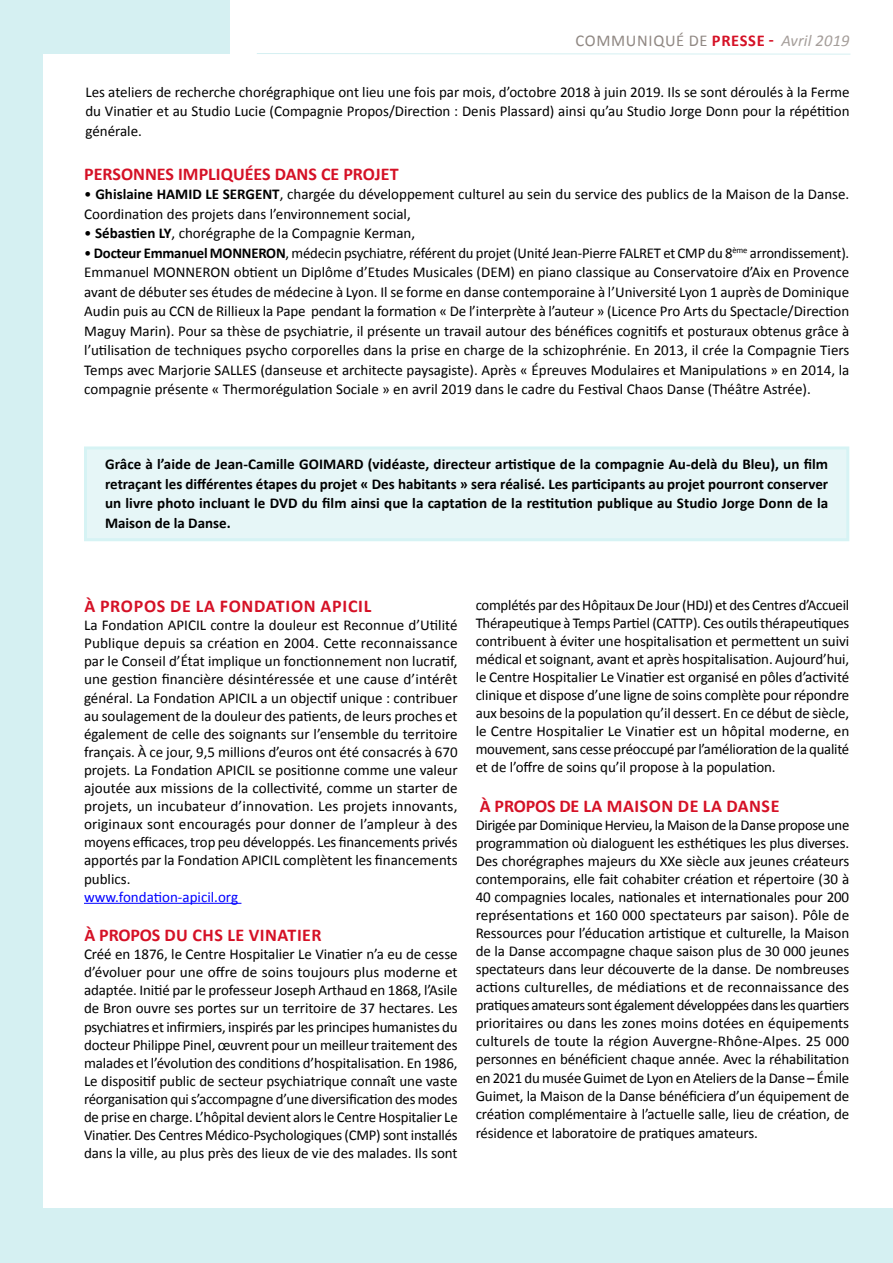
<style>
.page{position:relative;width:893px;height:1263px;background:#fff}
.page>*{position:absolute;margin:0;border:0;box-sizing:border-box;transform-origin:0 0}
.t1{font:700 18px "Calibri";letter-spacing:.03em;color:#d51126}
.t2{font:700 18px "Calibri";letter-spacing:.01em;color:#d51126}
.t3{font:700 18px "Calibri";letter-spacing:.04em;color:#d51126}
.t4{font:16.5px "Calibri";letter-spacing:.04em;color:#908883}
.t5{font:15px/18.1px "Calibri";color:#000;text-align:justify}
.t6{font:700 15px/19.5px "Calibri";letter-spacing:.005em;color:#000;text-align:justify}
.t7{font:15px "Calibri";color:#00f}
.s1{font-weight:700;color:#d51126}
.s2{font-style:italic;color:#a59e9a}
.s3{font-weight:700}
</style>
<div class="page">
<svg style="left:257px;top:53px;width:594px;height:2px"></svg>
<div style="left:0;top:1209px;width:893px;height:54px;background:#d5f0f2"></div>
<div style="left:0;top:0;width:43px;height:1263px;background:#d5f0f2"></div>
<div style="left:0;top:0;width:230px;height:54px;background:#d5f0f2"></div>
<div style="left:84px;top:446px;width:765px;height:95px;background:#e6f6f7;border:3px solid #baeced"></div>
<hr style="left:84px;top:903px;width:157px;height:1px;background:#00f">
<p class="t4" style="left:576px;top:29px;width:275px">COMMUNIQUÉ DE <span class="s1">PRESSE -</span> <span class="s2">Avril 2019</span></p>
<p class="t5" style="left:85px;top:82px;width:766px;line-height:19.5px">Les ateliers de recherche chorégraphique ont lieu une fois par mois, d’octobre 2018 à juin 2019. Ils se sont déroulés à la Ferme du Vinatier et au Studio Lucie (Compagnie Propos/Direction : Denis Plassard) ainsi qu’au Studio Jorge Donn pour la répétition générale.</p>
<p class="t2" style="left:84px;top:161px;width:316px">PERSONNES IMPLIQUÉES DANS CE PROJET</p>
<p class="t5" style="left:84px;top:184px;width:766px;line-height:19.5px">• <span class="s3">Ghislaine HAMID LE SERGENT</span>, chargée du développement culturel au sein du service des publics de la Maison de la Danse.<br>Coordination des projets dans l’environnement social,</p>
<p class="t5" style="left:84px;top:224px;width:332px">• <span class="s3">Sébastien LY</span>, chorégraphe de la Compagnie Kerman,</p>
<p class="t5" style="left:84px;top:243px;width:767px;line-height:19.5px">• <span class="s3">Docteur Emmanuel MONNERON</span>, médecin psychiatre, référent du projet (Unité Jean-Pierre FALRET et CMP du 8<sup>ème</sup> arrondissement).<br>Emmanuel MONNERON obtient un Diplôme d’Etudes Musicales (DEM) en piano classique au Conservatoire d’Aix en Provence avant de débuter ses études de médecine à Lyon. Il se forme en danse contemporaine à l’Université Lyon 1 auprès de Dominique Audin puis au CCN de Rillieux la Pape pendant la formation « De l’interprète à l’auteur » (Licence Pro Arts du Spectacle/Direction Maguy Marin). Pour sa thèse de psychiatrie, il présente un travail autour des bénéfices cognitifs et posturaux obtenus grâce à l’utilisation de techniques psycho corporelles dans la prise en charge de la schizophrénie. En 2013, il crée la Compagnie Tiers Temps avec Marjorie SALLES (danseuse et architecte paysagiste). Après « Épreuves Modulaires et Manipulations » en 2014, la compagnie présente « Thermorégulation Sociale » en avril 2019 dans le cadre du Festival Chaos Danse (Théâtre Astrée).</p>
<p class="t6" style="left:105px;top:454px;width:725px">Grâce à l’aide de Jean-Camille GOIMARD (vidéaste, directeur artistique de la compagnie Au-delà du Bleu), un film retraçant les différentes étapes du projet « Des habitants » sera réalisé. Les participants au projet pourront conserver un livre photo incluant le DVD du film ainsi que la captation de la restitution publique au Studio Jorge Donn de la Maison de la Danse.</p>
<p class="t3" style="left:84px;top:593px;width:288px">À PROPOS DE LA FONDATION APICIL</p>
<p class="t5" style="left:84px;top:616px;width:375px">La Fondation APICIL contre la douleur est Reconnue d’Utilité Publique depuis sa création en 2004. Cette reconnaissance par le Conseil d’État implique un fonctionnement non lucratif, une gestion financière désintéressée et une cause d’intérêt général. La Fondation APICIL a un objectif unique : contribuer au soulagement de la douleur des patients, de leurs proches et également de celle des soignants sur l’ensemble du territoire français. À ce jour, 9,5 millions d’euros ont été consacrés à 670 projets. La Fondation APICIL se positionne comme une valeur ajoutée aux missions de la collectivité, comme un starter de projets, un incubateur d’innovation. Les projets innovants, originaux sont encouragés pour donner de l’ampleur à des moyens efficaces, trop peu développés. Les financements privés apportés par la Fondation APICIL complètent les financements publics.</p>
<p class="t7" style="left:84px;top:886px;width:156px">www.fondation-apicil.org</p>
<p class="t1" style="left:84px;top:922px;width:239px">À PROPOS DU CHS LE VINATIER</p>
<p class="t5" style="left:84px;top:945px;width:375px">Créé en 1876, le Centre Hospitalier Le Vinatier n’a eu de cesse d’évoluer pour une offre de soins toujours plus moderne et adaptée. Initié par le professeur Joseph Arthaud en 1868, l’Asile de Bron ouvre ses portes sur un territoire de 37 hectares. Les psychiatres et infirmiers, inspirés par les principes humanistes du docteur Philippe Pinel, œuvrent pour un meilleur traitement des malades et l’évolution des conditions d’hospitalisation. En 1986, Le dispositif public de secteur psychiatrique connaît une vaste réorganisation qui s’accompagne d’une diversification des modes de prise en charge. L’hôpital devient alors le Centre Hospitalier Le Vinatier. Des Centres Médico-Psychologiques (CMP) sont installés dans la ville, au plus près des lieux de vie des malades. Ils sont</p>
<p class="t5" style="left:476px;top:596px;width:375px">complétés par des Hôpitaux De Jour (HDJ) et des Centres d’Accueil Thérapeutique à Temps Partiel (CATTP). Ces outils thérapeutiques contribuent à éviter une hospitalisation et permettent un suivi médical et soignant, avant et après hospitalisation. Aujourd’hui, le Centre Hospitalier Le Vinatier est organisé en pôles d’activité clinique et dispose d’une ligne de soins complète pour répondre aux besoins de la population qu’il dessert. En ce début de siècle, le Centre Hospitalier Le Vinatier est un hôpital moderne, en mouvement, sans cesse préoccupé par l’amélioration de la qualité et de l’offre de soins qu’il propose à la population.</p>
<p class="t1" style="left:480px;top:793px;width:301px">À PROPOS DE LA MAISON DE LA DANSE</p>
<p class="t5" style="left:476px;top:816px;width:375px">Dirigée par Dominique Hervieu, la Maison de la Danse propose une programmation où dialoguent les esthétiques les plus diverses.<br>Des chorégraphes majeurs du XXe siècle aux jeunes créateurs contemporains, elle fait cohabiter création et répertoire (30 à 40 compagnies locales, nationales et internationales pour 200 représentations et 160 000 spectateurs par saison). Pôle de Ressources pour l’éducation artistique et culturelle, la Maison de la Danse accompagne chaque saison plus de 30 000 jeunes spectateurs dans leur découverte de la danse. De nombreuses actions culturelles, de médiations et de reconnaissance des pratiques amateurs sont également développées dans les quartiers prioritaires ou dans les zones moins dotées en équipements culturels de toute la région Auvergne-Rhône-Alpes. 25 000 personnes en bénéficient chaque année. Avec la réhabilitation en 2021 du musée Guimet de Lyon en Ateliers de la Danse – Émile Guimet, la Maison de la Danse bénéficiera d’un équipement de création complémentaire à l’actuelle salle, lieu de création, de</p>
<p class="t5" style="left:476px;top:1124px;width:284px">résidence et laboratoire de pratiques amateurs.</p>
</div>
